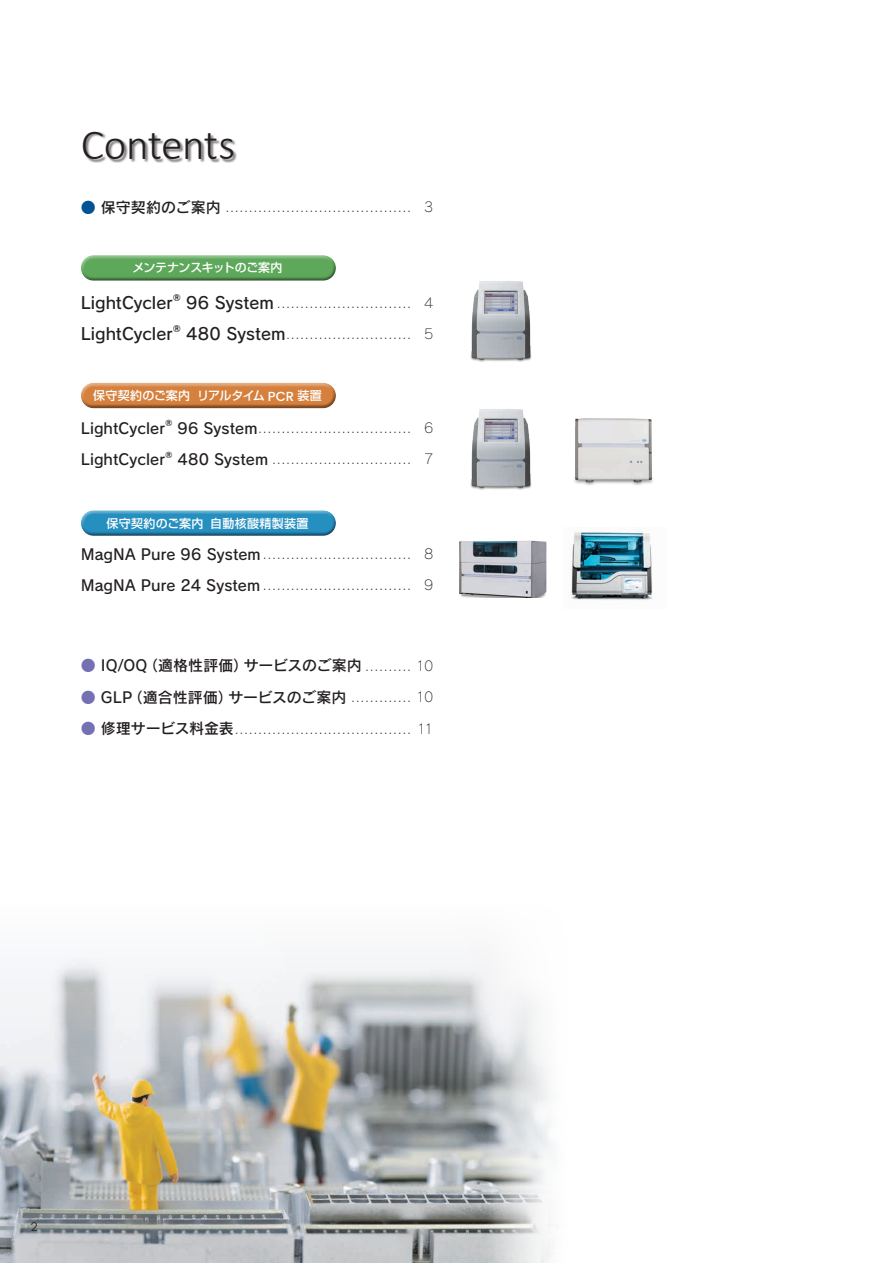
<style>
.page{position:relative;width:893px;height:1263px;background:#fff}
.page>*{position:absolute;margin:0;border:0;box-sizing:border-box;transform-origin:0 0}
.t1{font:300 43.5px "Calibri";letter-spacing:-.015em;color:#231f20}
.t2{font:16.5px "Rodin CID DB";color:#231f20}
.t3{font:15px "Rodin CID DB";color:#231f20}
.t4{font:13.5px "Rodin CID L";color:#231f20}
.t5{font:500 12px "Shin Go Pro";letter-spacing:.01em;color:#fff}
.t6{font:500 12px "Shin Go Pro";letter-spacing:-.025em;color:#fff}
.t7{font:12px "Century Gothic";color:#231f20}
.t8{font:9.6px "Rodin CID DB";color:#231f20}
.t9{font:8.7px "Rodin CID DB";color:#231f20}
.s1{font-family:"Rodin CID DB";font-size:15px;color:#005495}
.s2{font-family:"Rodin CID DB";font-size:15px}
.s3{font-family:"Rodin CID DB";font-size:16.5px}
.s4{font-family:"Poppins";font-size:13.2px}
.s5{color:#756fb3}
.s6{font-family:"Rodin CID L";font-size:13.5px}
.s7{font-family:"Rodin CID DB";font-size:15px;color:#756fb3}
</style>
<div class="page">
<img style="left:0;top:959px;width:555px;height:304px">
<div style="left:80px;top:382px;width:258px;height:22px;background:#fff;opacity:.5"></div>
<div style="left:80px;top:386px;width:260px;height:23px;background:#231f20;opacity:.5"></div>
<div style="left:80px;top:254px;width:256px;height:22px;background:#fff;opacity:.5"></div>
<div style="left:80px;top:259px;width:256px;height:22px;background:#231f20;opacity:.5"></div>
<div style="left:80px;top:509px;width:258px;height:22px;background:#fff;opacity:.5"></div>
<div style="left:80px;top:514px;width:260px;height:22px;background:#231f20;opacity:.5"></div>
<div style="left:84px;top:131px;width:153px;height:32px;background:#231f20;opacity:.6"></div>
<img style="left:459px;top:541px;width:87px;height:57px">
<img style="left:574px;top:418px;width:79px;height:67px">
<img style="left:471px;top:281px;width:61px;height:81px">
<img style="left:471px;top:409px;width:61px;height:81px">
<img style="left:569px;top:527px;width:83px;height:73px">
<p class="t1" style="left:81px;top:118px;width:156px">Contents</p>
<p class="t4" style="left:81px;top:199px;width:354px"><span class="s1">●</span> <span class="s2">保守契約のご案内</span>......................................... 3</p>
<p class="t6" style="left:132px;top:258px;width:152px">メンテナンスキットのご案内</p>
<p class="t2" style="left:81px;top:292px;width:93px">LightCycler</p>
<p class="t8" style="left:173px;top:291px;width:9px">®</p>
<p class="t4" style="left:186px;top:294px;width:248px"><span class="s3">96 System</span>.............................. 4</p>
<p class="t2" style="left:81px;top:323px;width:93px">LightCycler</p>
<p class="t8" style="left:173px;top:322px;width:9px">®</p>
<p class="t4" style="left:186px;top:326px;width:248px"><span class="s3">480 System</span>............................ 5</p>
<p class="t5" style="left:93px;top:386px;width:230px">保守契約のご案内 リアルタイム <span class="s4">PCR</span> 装置</p>
<p class="t3" style="left:81px;top:418px;width:86px">LightCycler</p>
<p class="t9" style="left:166px;top:417px;width:8px">®</p>
<p class="t4" style="left:177px;top:419px;width:257px"><span class="s2">96 System</span>.................................. 6</p>
<p class="t3" style="left:81px;top:450px;width:86px">LightCycler</p>
<p class="t9" style="left:166px;top:449px;width:8px">®</p>
<p class="t4" style="left:177px;top:451px;width:257px"><span class="s2">480 System</span>............................... 7</p>
<p class="t5" style="left:106px;top:513px;width:204px">保守契約のご案内 自動核酸精製装置</p>
<p class="t4" style="left:81px;top:545px;width:354px"><span class="s2">MagNA Pure 96 System</span>................................. 8</p>
<p class="t4" style="left:81px;top:577px;width:354px"><span class="s2">MagNA Pure 24 System</span>................................. 9</p>
<p class="t3" style="left:81px;top:656px;width:354px"><span class="s5">●</span> IQ/OQ（適格性評価）サービスのご案内<span class="s6">........... 10</span></p>
<p class="t3" style="left:81px;top:687px;width:354px"><span class="s5">●</span> GLP（適合性評価）サービスのご案内<span class="s6">.............. 10</span></p>
<p class="t4" style="left:81px;top:720px;width:354px"><span class="s7">●</span> <span class="s2">修理サービス料金表</span>....................................... 11</p>
<p class="t7" style="left:31px;top:1219px;width:8px">2</p>
</div>
